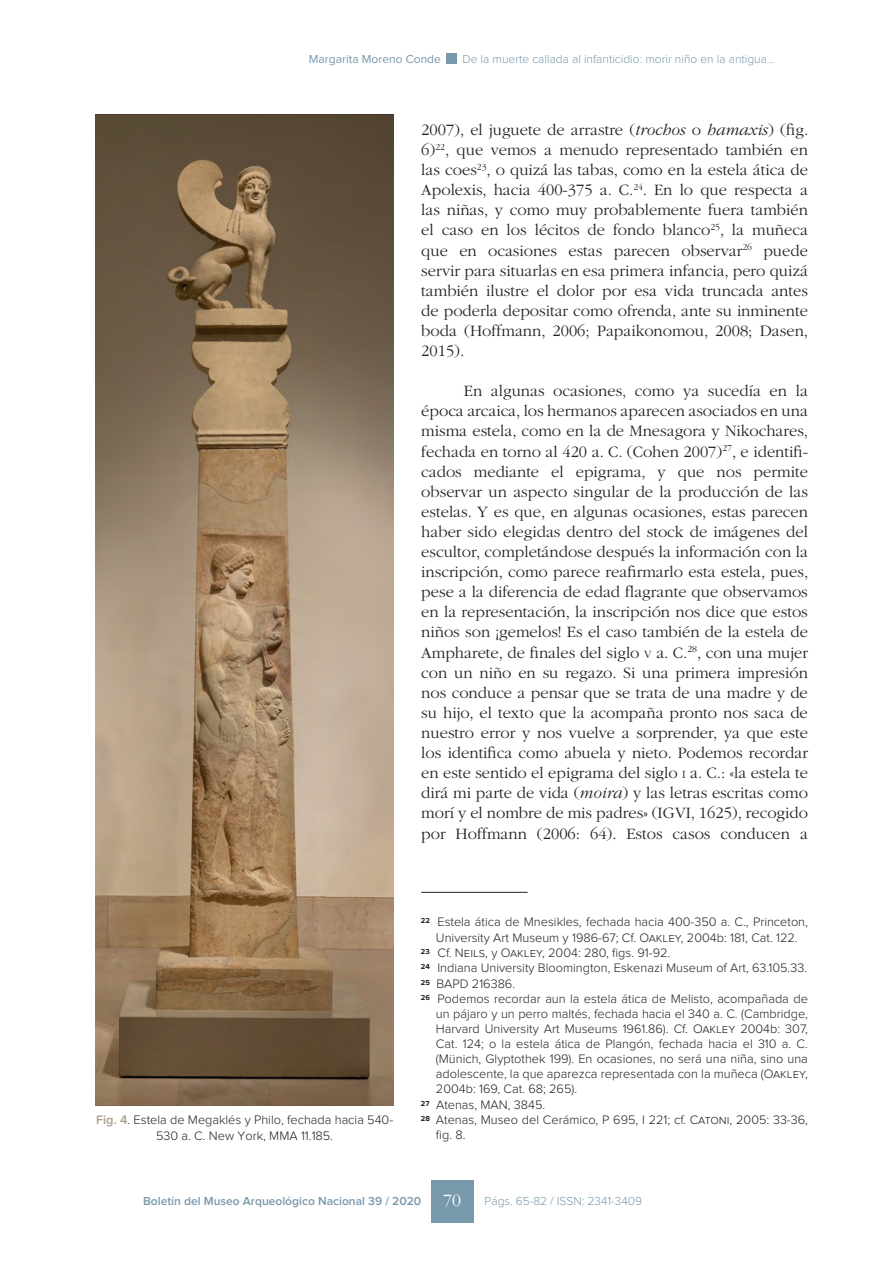
<style>
.page{position:relative;width:893px;height:1263px;background:#fff}
.page>*{position:absolute;margin:0;border:0;box-sizing:border-box;transform-origin:0 0}
.t1{font:300 18px "ITC Garamond Std";color:#fff}
.t2{font:300 16.5px/20.1px "ITC Garamond Std";color:#231f20;text-align:justify}
.Footnote_text{font:300 12.75px/15px "Proxima Nova";color:#231f20;text-align:center}
.List_Paragraph{font:300 12.75px "Proxima Nova";color:#231f20}
.t3{font:300 12px "Proxima Nova";color:#7898ac}
.t4{font:600 12px "Proxima Nova";color:#7898ac}
.t5{font:12px "Proxima Nova";color:#7898ac}
.s1{font-style:italic}
.s2{font-size:11.55px}
.s3{font-weight:600;color:#ab9f88}
</style>
<div class="page">
<div style="left:431px;top:1180px;width:42px;height:43px;background:#7898ac"></div>
<div style="left:446px;top:53px;width:11px;height:11px;background:#7898ac"></div>
<hr style="left:421px;top:892px;width:107px;height:1px;background:#231f20">
<img style="left:95px;top:115px;width:298px;height:991px">
<p class="t5" style="left:309px;top:53px;width:134px">Margarita Moreno Conde</p>
<p class="t3" style="left:462px;top:54px;width:314px">De la muerte callada al infanticidio: morir niño en la antigua…</p>
<p class="t2" style="left:421px;top:120px;width:389px">2007), el juguete de arrastre (<span class="s1">trochos</span> o <span class="s1">hamaxis</span>) (fig.<br>6)<sup>22</sup>, que vemos a menudo representado también en las coes<sup>23</sup>, o quizá las tabas, como en la estela ática de Apolexis, hacia 400-375 a. C.<sup>24</sup>. En lo que respecta a las niñas, y como muy probablemente fuera también el caso en los lécitos de fondo blanco<sup>25</sup>, la muñeca que en ocasiones estas parecen observar<sup>26</sup> puede servir para situarlas en esa primera infancia, pero quizá también ilustre el dolor por esa vida truncada antes de poderla depositar como ofrenda, ante su inminente boda (Hoffmann, 2006; Papaikonomou, 2008; Dasen, 2015).</p>
<p class="t2" style="left:421px;top:381px;width:388px;text-indent:43px">En algunas ocasiones, como ya sucedía en la época arcaica, los hermanos aparecen asociados en una misma estela, como en la de Mnesagora y Nikochares, fechada en torno al 420 a. C. (Cohen 2007)<sup>27</sup>, e identifi&shy;cados mediante el epigrama, y que nos permite observar un aspecto singular de la producción de las estelas. Y es que, en algunas ocasiones, estas parecen haber sido elegidas dentro del stock de imágenes del escultor, completándose después la información con la inscripción, como parece reafirmarlo esta estela, pues, pese a la diferencia de edad flagrante que observamos en la representación, la inscripción nos dice que estos niños son ¡gemelos! Es el caso también de la estela de Ampharete, de finales del siglo <span class="s2">v</span> a. C.<sup>28</sup>, con una mujer con un niño en su regazo. Si una primera impresión nos conduce a pensar que se trata de una madre y de su hijo, el texto que la acompaña pronto nos saca de nuestro error y nos vuelve a sorprender, ya que este los identifica como abuela y nieto. Podemos recordar en este sentido el epigrama del siglo <span class="s2">i</span> a. C.: «la estela te dirá mi parte de vida (<span class="s1">moira</span>) y las letras escritas como morí y el nombre de mis padres» (IGVI, 1625), recogido por Hoffmann (2006: 64). Estos casos conducen a</p>
<p class="Footnote_text" style="left:96px;top:1113px;width:299px;line-height:15.8px"><span class="s3">Fig. 4</span>. Estela de Megaklés y Philo, fechada hacia 540-<br>530 a. C. New York, MMA 11.185.</p>
<p class="Footnote_text" style="left:421px;top:915px;width:388px"><sup>22</sup> Estela ática de Mnesikles, fechada hacia 400-350 a. C., Princeton,<br>University Art Museum y 1986-67; Cf. Oakley, 2004b: 181, Cat. 122.</p>
<p class="Footnote_text" style="left:421px;top:946px;width:251px"><sup>23</sup> Cf. Neils, y Oakley, 2004: 280, figs. 91-92.</p>
<p class="Footnote_text" style="left:421px;top:961px;width:388px"><sup>24</sup> Indiana University Bloomington, Eskenazi Museum of Art, 63.105.33.</p>
<p class="Footnote_text" style="left:421px;top:976px;width:96px"><sup>25</sup> BAPD 216386.</p>
<p class="Footnote_text" style="left:436px;top:992px;width:373px;text-align:justify;text-indent:-15px"><sup>26</sup> Podemos recordar aun la estela ática de Melisto, acompañada de un pájaro y un perro maltés, fechada hacia el 340 a. C. (Cambridge, Harvard University Art Museums 1961.86). Cf. Oakley 2004b: 307, Cat. 124; o la estela ática de Plangón, fechada hacia el 310 a. C. (Münich, Glyptothek 199). En ocasiones, no será una niña, sino una adolescente, la que aparezca representada con la muñeca (Oakley, 2004b: 169, Cat. 68; 265).</p>
<p class="List_Paragraph" style="left:421px;top:1098px;width:126px"><sup>27</sup> Atenas, MAN, 3845.</p>
<p class="Footnote_text" style="left:436px;top:1112px;width:373px;text-align:left;text-indent:-15px"><sup>28</sup> Atenas, Museo del Cerámico, P 695, I 221; cf. Catoni, 2005: 33-36, fig. 8.</p>
<p class="t4" style="left:143px;top:1195px;width:280px">Boletín del Museo Arqueológico Nacional 39 / 2020</p>
<p class="t1" style="left:443px;top:1190px;width:19px">70</p>
<p class="t3" style="left:485px;top:1195px;width:159px">Págs. 65-82 / ISSN: 2341-3409</p>
</div>
